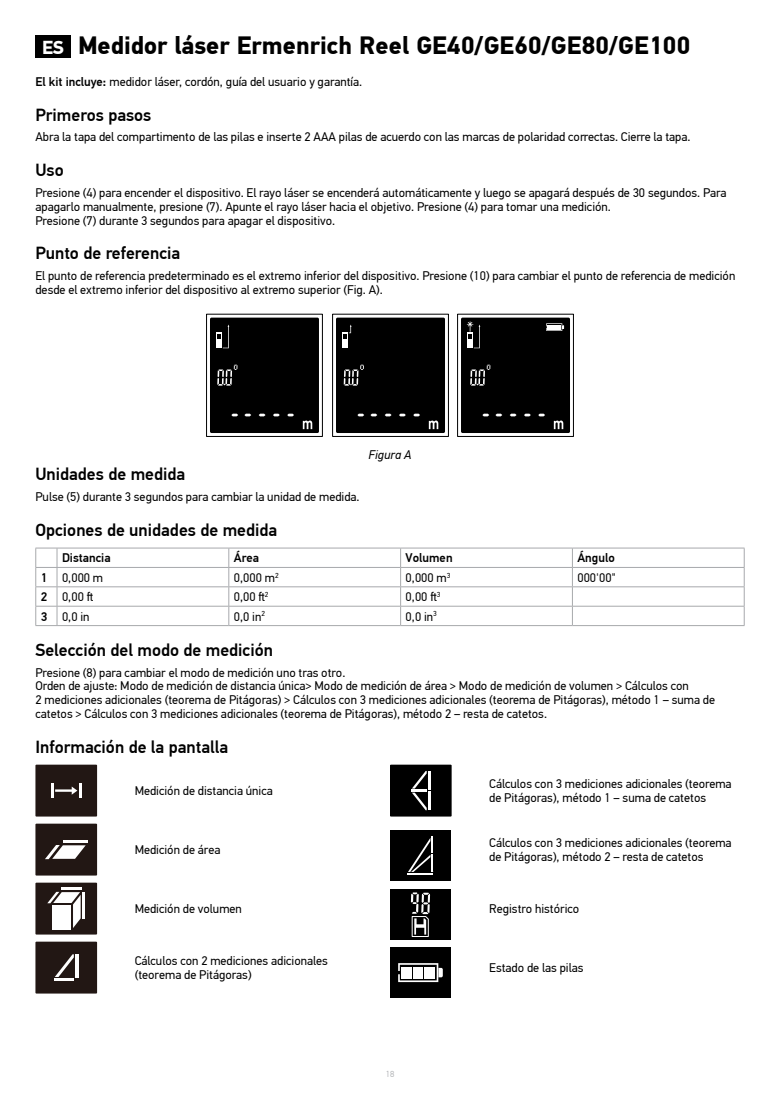
<style>
.page{position:relative;width:780px;height:1099px;background:#fff}
.page>*{position:absolute;margin:0;border:0;box-sizing:border-box;transform-origin:0 0}
.t1{font:700 25px "PF Din Text Pro";color:#000}
.t2{font:500 17.5px "PF Din Text Pro";color:#000}
.t3{font:12.5px/13.8px "PF Din Text Pro";color:#000}
.t4{font:500 12.5px "PF Din Text Pro";color:#000}
.t5{font:italic 12.5px "PF Din Text Pro";color:#000}
.t6{font:300 8.75px "PF Din Text Pro";color:#a7a9ac}
.s1{font-size:18.75px;color:#fff}
.s2{font-weight:500}
</style>
<div class="page">
<div style="left:35px;top:35px;width:36px;height:23px;background:#000"></div>
<hr style="left:57px;top:547px;width:172px;height:1px;background:#a7a9ac">
<hr style="left:229px;top:547px;width:171px;height:1px;background:#a7a9ac">
<hr style="left:400px;top:547px;width:172px;height:1px;background:#a7a9ac">
<hr style="left:572px;top:547px;width:172px;height:1px;background:#a7a9ac">
<hr style="left:57px;top:567px;width:172px;height:1px;background:#a7a9ac">
<hr style="left:229px;top:567px;width:171px;height:1px;background:#a7a9ac">
<hr style="left:400px;top:567px;width:172px;height:1px;background:#a7a9ac">
<hr style="left:572px;top:567px;width:172px;height:1px;background:#a7a9ac">
<hr style="left:57px;top:586px;width:172px;height:1px;background:#a7a9ac">
<hr style="left:229px;top:586px;width:171px;height:1px;background:#a7a9ac">
<hr style="left:400px;top:586px;width:172px;height:1px;background:#a7a9ac">
<hr style="left:572px;top:586px;width:172px;height:1px;background:#a7a9ac">
<hr style="left:57px;top:606px;width:172px;height:1px;background:#a7a9ac">
<hr style="left:229px;top:606px;width:171px;height:1px;background:#a7a9ac">
<svg style="left:228px;top:548px;width:1px;height:77px"></svg>
<hr style="left:400px;top:606px;width:172px;height:1px;background:#a7a9ac">
<svg style="left:400px;top:548px;width:1px;height:77px"></svg>
<hr style="left:572px;top:606px;width:172px;height:1px;background:#a7a9ac">
<svg style="left:572px;top:548px;width:1px;height:77px"></svg>
<svg style="left:743px;top:548px;width:1px;height:77px"></svg>
<svg style="left:35px;top:547px;width:23px;height:79px"></svg>
<hr style="left:57px;top:625px;width:172px;height:1px;background:#a7a9ac">
<hr style="left:229px;top:625px;width:171px;height:1px;background:#a7a9ac">
<hr style="left:400px;top:625px;width:172px;height:1px;background:#a7a9ac">
<hr style="left:572px;top:625px;width:172px;height:1px;background:#a7a9ac">
<div style="left:35px;top:764px;width:62px;height:52px;background:#221714"></div>
<hr style="left:51px;top:783px;width:3px;height:14px;background:#fff">
<svg style="left:55px;top:783px;width:26px;height:14px"></svg>
<div style="left:390px;top:764px;width:61px;height:52px;background:#000"></div>
<svg style="left:411px;top:771px;width:19px;height:39px"></svg>
<div style="left:35px;top:823px;width:62px;height:52px;background:#221714"></div>
<hr style="left:63px;top:840px;width:25px;height:2px;background:#fff">
<svg style="left:45px;top:845px;width:41px;height:14px"></svg>
<div style="left:35px;top:882px;width:62px;height:52px;background:#221714"></div>
<hr style="left:62px;top:887px;width:20px;height:3px;background:#fff">
<div style="left:52px;top:905px;width:19px;height:24px;background:#fff"></div>
<hr style="left:83px;top:892px;width:2px;height:26px;background:#fff">
<svg style="left:47px;top:891px;width:34px;height:37px"></svg>
<div style="left:35px;top:941px;width:62px;height:52px;background:#221714"></div>
<svg style="left:55px;top:954px;width:19px;height:22px"></svg>
<hr style="left:75px;top:954px;width:3px;height:24px;background:#fff">
<hr style="left:54px;top:978px;width:20px;height:2px;background:#fff">
<div style="left:461px;top:317px;width:109px;height:116px;background:#000;border-radius:2px"></div>
<div style="left:210px;top:317px;width:109px;height:116px;background:#000;border-radius:2px"></div>
<div style="left:336px;top:317px;width:109px;height:116px;background:#000;border-radius:2px"></div>
<svg style="left:470px;top:365px;width:20px;height:20px"></svg>
<svg style="left:343px;top:365px;width:21px;height:20px"></svg>
<svg style="left:217px;top:365px;width:20px;height:20px"></svg>
<div style="left:457px;top:314px;width:117px;height:123px;border:1px solid #000"></div>
<svg style="left:509px;top:413px;width:7px;height:3px"></svg>
<svg style="left:495px;top:413px;width:7px;height:3px"></svg>
<svg style="left:482px;top:413px;width:7px;height:3px"></svg>
<svg style="left:538px;top:413px;width:7px;height:3px"></svg>
<svg style="left:524px;top:413px;width:7px;height:3px"></svg>
<svg style="left:554px;top:420px;width:9px;height:9px"></svg>
<svg style="left:467px;top:321px;width:13px;height:27px"></svg>
<div style="left:206px;top:314px;width:117px;height:123px;border:1px solid #000"></div>
<svg style="left:259px;top:413px;width:6px;height:3px"></svg>
<svg style="left:244px;top:413px;width:7px;height:3px"></svg>
<svg style="left:231px;top:413px;width:7px;height:3px"></svg>
<svg style="left:287px;top:413px;width:7px;height:3px"></svg>
<svg style="left:273px;top:413px;width:7px;height:3px"></svg>
<div style="left:216px;top:332px;width:6px;height:16px;background:#fff"></div>
<svg style="left:303px;top:420px;width:9px;height:9px"></svg>
<svg style="left:217px;top:324px;width:12px;height:24px"></svg>
<div style="left:332px;top:314px;width:117px;height:123px;border:1px solid #000"></div>
<svg style="left:384px;top:413px;width:7px;height:3px"></svg>
<svg style="left:370px;top:413px;width:7px;height:3px"></svg>
<svg style="left:357px;top:413px;width:7px;height:3px"></svg>
<svg style="left:413px;top:413px;width:7px;height:3px"></svg>
<svg style="left:399px;top:413px;width:7px;height:3px"></svg>
<div style="left:342px;top:332px;width:6px;height:16px;background:#fff"></div>
<svg style="left:429px;top:420px;width:9px;height:9px"></svg>
<svg style="left:343px;top:324px;width:8px;height:15px"></svg>
<svg style="left:546px;top:323px;width:18px;height:8px"></svg>
<div style="left:390px;top:889px;width:61px;height:51px;background:#000"></div>
<svg style="left:411px;top:892px;width:19px;height:45px"></svg>
<div style="left:390px;top:947px;width:61px;height:50px;background:#000"></div>
<svg style="left:398px;top:963px;width:45px;height:19px"></svg>
<div style="left:424px;top:966px;width:11px;height:12px;background:#fff"></div>
<div style="left:390px;top:830px;width:61px;height:51px;background:#000"></div>
<svg style="left:407px;top:836px;width:26px;height:38px"></svg>
<h1 class="t1" style="left:42px;top:30px;width:649px"><span class="s1">ES</span> Medidor láser Ermenrich Reel GE40/GE60/GE80/GE100</h1>
<p class="t3" style="left:35px;top:75px;width:328px"><span class="s2">El kit incluye:</span> medidor láser, cordón, guía del usuario y garantía.</p>
<h2 class="t2" style="left:35px;top:104px;width:117px">Primeros pasos</h2>
<p class="t3" style="left:35px;top:130px;width:656px">Abra la tapa del compartimento de las pilas e inserte 2 AAA pilas de acuerdo con las marcas de polaridad correctas. Cierre la tapa.</p>
<h2 class="t2" style="left:35px;top:160px;width:30px">Uso</h2>
<p class="t3" style="left:35px;top:186px;width:692px">Presione (4) para encender el dispositivo. El rayo láser se encenderá automáticamente y luego se apagará después de 30 segundos. Para apagarlo manualmente, presione (7). Apunte el rayo láser hacia el objetivo. Presione (4) para tomar una medición.<br>Presione (7) durante 3 segundos para apagar el dispositivo.</p>
<h2 class="t2" style="left:35px;top:243px;width:146px">Punto de referencia</h2>
<p class="t3" style="left:35px;top:269px;width:701px">El punto de referencia predeterminado es el extremo inferior del dispositivo. Presione (10) para cambiar el punto de referencia de medición desde el extremo inferior del dispositivo al extremo superior (Fig. A).</p>
<p class="t5" style="left:368px;top:447px;width:44px">Figura A</p>
<h2 class="t2" style="left:35px;top:463px;width:151px">Unidades de medida</h2>
<p class="t3" style="left:35px;top:490px;width:325px">Pulse (5) durante 3 segundos para cambiar la unidad de medida.</p>
<h2 class="t2" style="left:35px;top:519px;width:243px">Opciones de unidades de medida</h2>
<p class="t4" style="left:62px;top:550px;width:50px">Distancia</p>
<p class="t4" style="left:234px;top:550px;width:27px">Área</p>
<p class="t4" style="left:405px;top:550px;width:48px">Volumen</p>
<p class="t4" style="left:577px;top:550px;width:39px">Ángulo</p>
<p class="t3" style="left:41px;top:570px;width:64px"><span class="s2">1</span> 0,000 m</p>
<p class="t3" style="left:234px;top:570px;width:46px">0,000 m<sup>2</sup></p>
<p class="t3" style="left:405px;top:570px;width:46px">0,000 m<sup>3</sup></p>
<p class="t3" style="left:577px;top:570px;width:40px">000'00"</p>
<p class="t3" style="left:41px;top:590px;width:54px"><span class="s2">2</span> 0,00 ft</p>
<p class="t3" style="left:234px;top:590px;width:36px">0,00 ft<sup>2</sup></p>
<p class="t3" style="left:405px;top:590px;width:36px">0,00 ft<sup>3</sup></p>
<p class="t3" style="left:41px;top:609px;width:50px"><span class="s2">3</span> 0,0 in</p>
<p class="t3" style="left:234px;top:609px;width:33px">0,0 in<sup>2</sup></p>
<p class="t3" style="left:405px;top:609px;width:33px">0,0 in<sup>3</sup></p>
<h2 class="t2" style="left:35px;top:639px;width:239px">Selección del modo de medición</h2>
<p class="t3" style="left:35px;top:665px;width:681px">Presione (8) para cambiar el modo de medición uno tras otro.<br>Orden de ajuste: Modo de medición de distancia única&gt; Modo de medición de área &gt; Modo de medición de volumen &gt; Cálculos con<br>2 mediciones adicionales (teorema de Pitágoras) &gt; Cálculos con 3 mediciones adicionales (teorema de Pitágoras), método 1 – suma de catetos &gt; Cálculos con 3 mediciones adicionales (teorema de Pitágoras), método 2 – resta de catetos.</p>
<h2 class="t2" style="left:35px;top:736px;width:194px">Información de la pantalla</h2>
<p class="t3" style="left:135px;top:784px;width:139px">Medición de distancia única</p>
<p class="t3" style="left:489px;top:777px;width:244px">Cálculos con 3 mediciones adicionales (teorema de Pitágoras), método 1 – suma de catetos</p>
<p class="t3" style="left:135px;top:843px;width:87px">Medición de área</p>
<p class="t3" style="left:489px;top:836px;width:244px">Cálculos con 3 mediciones adicionales (teorema de Pitágoras), método 2 – resta de catetos</p>
<p class="t3" style="left:135px;top:902px;width:109px">Medición de volumen</p>
<p class="t3" style="left:489px;top:902px;width:92px">Registro histórico</p>
<p class="t3" style="left:135px;top:954px;width:195px">Cálculos con 2 mediciones adicionales (teorema de Pitágoras)</p>
<p class="t3" style="left:489px;top:961px;width:96px">Estado de las pilas</p>
<p class="t6" style="left:386px;top:1069px;width:10px">18</p>
</div>
